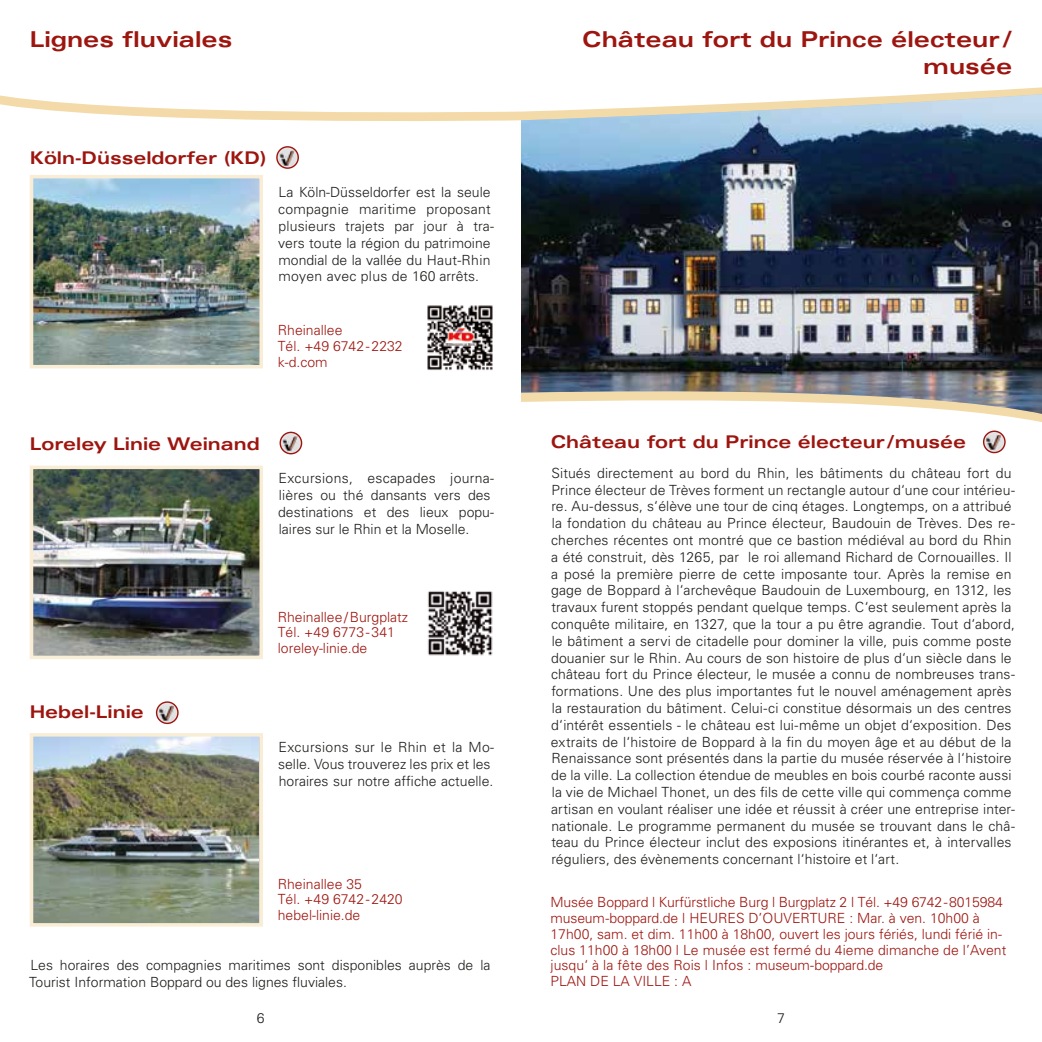
<style>
.page{position:relative;width:1042px;height:1042px;background:#fff}
.page>*{position:absolute;margin:0;border:0;box-sizing:border-box;transform-origin:0 0}
.t1{font:700 expanded 21.88px/26.2px "Univers";color:#9d150f;text-align:right}
.t2{font:700 expanded 17.5px "Univers";color:#9d150f}
.t3{font:300 14px/16.8px "Univers";letter-spacing:.01em;color:#1d1d1b}
.t4{font:300 14px/15.8px "Univers";color:#9d150f}
</style>
<div class="page">
<svg style="left:0;top:95px;width:521px;height:26px"></svg>
<img style="left:427px;top:305px;width:65px;height:65px">
<img style="left:35px;top:738px;width:223px;height:183px">
<div style="left:30px;top:733px;width:233px;height:193px;border:4px solid #f9edd5"></div>
<img style="left:427px;top:591px;width:65px;height:65px">
<img style="left:35px;top:471px;width:223px;height:183px">
<div style="left:30px;top:466px;width:233px;height:193px;border:4px solid #f9edd5"></div>
<img style="left:35px;top:180px;width:223px;height:183px">
<div style="left:30px;top:175px;width:233px;height:193px;border:4px solid #f9edd5"></div>
<img style="left:521px;top:94px;width:521px;height:320px">
<svg style="left:277px;top:147px;width:21px;height:21px"></svg>
<img style="left:279px;top:151px;width:16px;height:15px">
<div style="left:276px;top:146px;width:23px;height:23px;border:1px solid #9d150f;border-radius:50%"></div>
<svg style="left:983px;top:431px;width:22px;height:21px"></svg>
<img style="left:986px;top:435px;width:15px;height:16px">
<div style="left:983px;top:430px;width:22px;height:23px;border:1px solid #9d150f;border-radius:50%"></div>
<svg style="left:157px;top:702px;width:21px;height:21px"></svg>
<img style="left:159px;top:706px;width:15px;height:15px">
<div style="left:156px;top:701px;width:23px;height:23px;border:1px solid #9d150f;border-radius:50%"></div>
<svg style="left:280px;top:432px;width:21px;height:22px"></svg>
<img style="left:282px;top:436px;width:16px;height:16px">
<div style="left:279px;top:432px;width:23px;height:22px;border:1px solid #9d150f;border-radius:50%"></div>
<h1 class="t1" style="left:30px;top:26px;width:204px">Lignes fluviales</h1>
<p class="t2" style="left:30px;top:148px;width:238px">Köln-Düsseldorfer (KD)</p>
<p class="t3" style="left:278px;top:184px;width:217px">La Köln-Düsseldorfer est la seule compagnie maritime proposant plusieurs trajets par jour à tra&shy;vers toute la région du patrimoine mondial de la vallée du Haut-Rhin moyen avec plus de 160 arrêts.</p>
<p class="t4" style="left:278px;top:322px;width:126px">Rheinallee<br>Tél. +49 6742-2232 k-d.com</p>
<p class="t2" style="left:30px;top:433px;width:231px">Loreley Linie Weinand</p>
<p class="t3" style="left:278px;top:469px;width:217px">Excursions, escapades journa&shy;lières ou thé dansants vers des destinations et des lieux popu&shy;laires sur le Rhin et la Moselle.</p>
<p class="t2" style="left:30px;top:702px;width:116px">Hebel-Linie</p>
<p class="t4" style="left:278px;top:608px;width:132px">Rheinallee/Burgplatz<br>Tél. +49 6773-341 loreley-linie.de</p>
<p class="t3" style="left:278px;top:738px;width:217px">Excursions sur le Rhin et la Mo&shy;selle. Vous trouverez les prix et les horaires sur notre affiche actuelle.</p>
<p class="t4" style="left:278px;top:875px;width:126px">Rheinallee 35<br>Tél. +49 6742-2420 hebel-linie.de</p>
<p class="t3" style="left:29px;top:956px;width:463px">Les horaires des compagnies maritimes sont disponibles auprès de la<br>Tourist Information Boppard ou des lignes fluviales.</p>
<h1 class="t1" style="left:582px;top:26px;width:431px">Château fort du Prince électeur/ musée</h1>
<p class="t2" style="left:551px;top:432px;width:417px">Château fort du Prince électeur/musée</p>
<p class="t3" style="left:551px;top:464px;width:465px">Situés directement au bord du Rhin, les bâtiments du château fort du Prince électeur de Trèves forment un rectangle autour d‘une cour intérieu&shy;re. Au-dessus, s‘élève une tour de cinq étages. Longtemps, on a attribué la fondation du château au Prince électeur, Baudouin de Trèves. Des re&shy;cherches récentes ont montré que ce bastion médiéval au bord du Rhin a été construit, dès 1265, par le roi allemand Richard de Cornouailles. Il a posé la première pierre de cette imposante tour. Après la remise en gage de Boppard à l‘archevêque Baudouin de Luxembourg, en 1312, les travaux furent stoppés pendant quelque temps. C‘est seulement après la conquête militaire, en 1327, que la tour a pu être agrandie. Tout d‘abord, le bâtiment a servi de citadelle pour dominer la ville, puis comme poste douanier sur le Rhin. Au cours de son histoire de plus d‘un siècle dans le château fort du Prince électeur, le musée a connu de nombreuses trans&shy;formations. Une des plus importantes fut le nouvel aménagement après la restauration du bâtiment. Celui-ci constitue désormais un des centres d‘intérêt essentiels - le château est lui-même un objet d‘exposition. Des extraits de l‘histoire de Boppard à la fin du moyen âge et au début de la Renaissance sont présentés dans la partie du musée réservée à l‘histoire de la ville. La collection étendue de meubles en bois courbé raconte aussi la vie de Michael Thonet, un des fils de cette ville qui commença comme artisan en voulant réaliser une idée et réussit à créer une entreprise inter&shy;nationale. Le programme permanent du musée se trouvant dans le châ&shy;teau du Prince électeur inclut des exposions itinérantes et, à intervalles réguliers, des évènements concernant l‘histoire et l‘art.</p>
<p class="t4" style="left:550px;top:894px;width:457px">Musée Boppard | Kurfürstliche Burg | Burgplatz 2 | Tél. +49 6742-8015984 museum-boppard.de | HEURES D’OUVERTURE : Mar. à ven. 10h00 à 17h00, sam. et dim. 11h00 à 18h00, ouvert les jours fériés, lundi férié in&shy;clus 11h00 à 18h00 | Le musée est fermé du 4ieme dimanche de l’Avent jusqu‘ à la fête des Rois | Infos : museum-boppard.de<br>PLAN DE LA VILLE : A</p>
<p class="t3" style="left:257px;top:1009px;width:9px">6</p>
<p class="t3" style="left:777px;top:1009px;width:9px">7</p>
</div>
